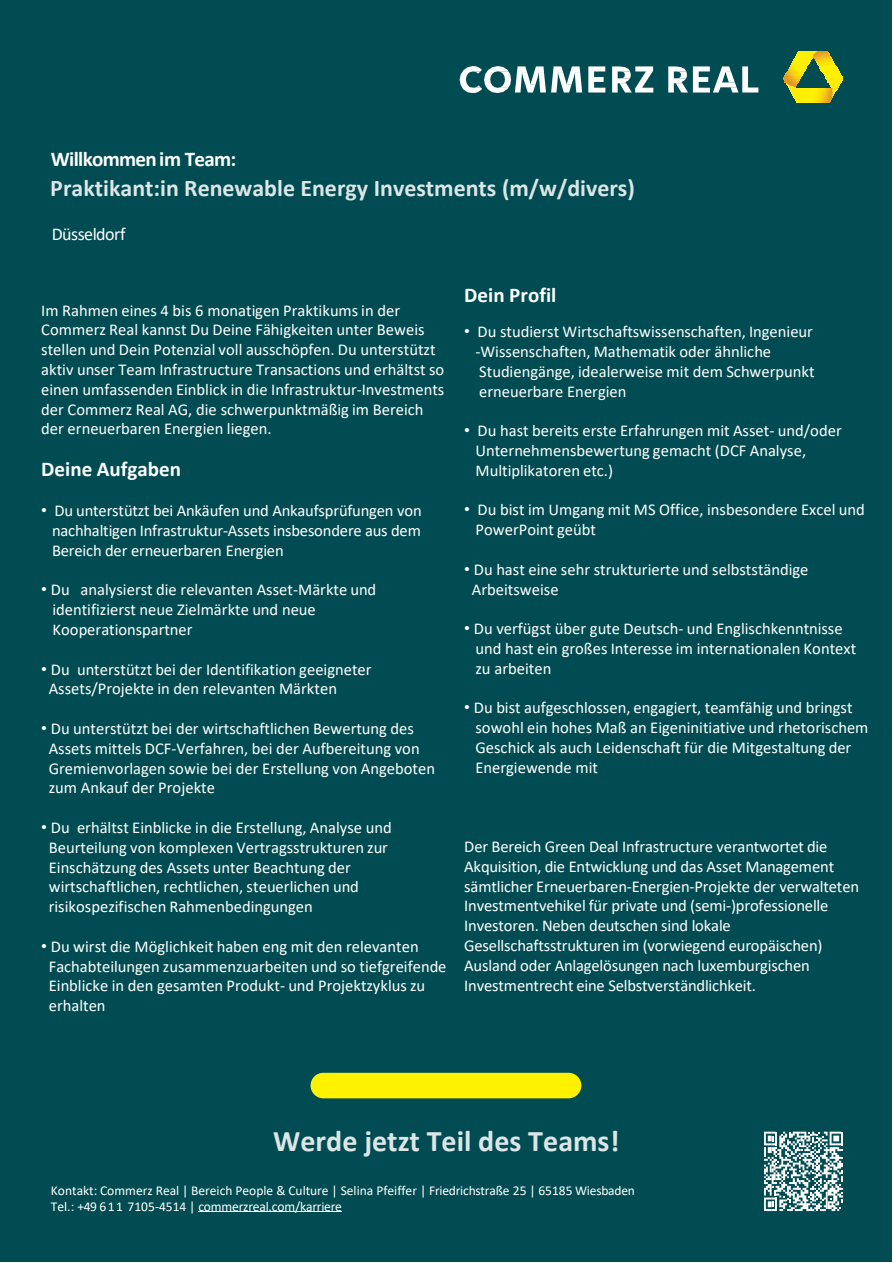
<style>
.page{position:relative;width:893px;height:1263px;background:#fff}
.page>*{position:absolute;margin:0;border:0;box-sizing:border-box;transform-origin:0 0}
.t1{font:700 30px "Calibri";color:#dce6e6}
.t2{font:700 24px "Calibri";color:#dce6e6}
.t3{font:700 21px "Calibri";color:#fff}
.t4{font:700 21px "Calibri";letter-spacing:-.03em;color:#fff}
.t5{font:18px "Calibri";letter-spacing:-.03em;color:#fff}
.t6{font:16.5px/19.8px "Calibri";color:#fff}
.t7{font:13.5px/16.2px "Calibri";letter-spacing:-.005em;color:#fff}
.s1{font-family:"Arial"}
</style>
<div class="page">
<div style="left:0;top:0;width:892px;height:1262px;background:#004c52"></div>
<hr style="left:198px;top:1211px;width:143px;height:1px;background:#fff">
<svg style="left:764px;top:1132px;width:79px;height:80px"></svg>
<svg style="left:668px;top:66px;width:90px;height:27px"></svg>
<svg style="left:612px;top:66px;width:41px;height:27px"></svg>
<svg style="left:588px;top:66px;width:17px;height:27px"></svg>
<svg style="left:460px;top:66px;width:122px;height:27px"></svg>
<svg style="left:784px;top:51px;width:58px;height:37px"></svg>
<img style="left:789px;top:88px;width:49px;height:2px">
<img style="left:790px;top:90px;width:46px;height:3px">
<img style="left:792px;top:93px;width:42px;height:4px">
<img style="left:794px;top:96px;width:38px;height:4px">
<img style="left:796px;top:100px;width:34px;height:3px">
<div style="left:310px;top:1073px;width:271px;height:25px;background:#fff200;border-radius:13px"></div>
<p class="t4" style="left:51px;top:146px;width:187px">Willkommen im Team:</p>
<h2 class="t2" style="left:50px;top:173px;width:586px">Praktikant:in Renewable Energy Investments (m/w/divers)</h2>
<p class="t5" style="left:52px;top:222px;width:75px">Düsseldorf</p>
<p class="t6" style="left:41px;top:300px;width:405px">Im Rahmen eines 4 bis 6 monatigen Praktikums in der Commerz Real kannst Du Deine Fähigkeiten unter Beweis stellen und Dein Potenzial voll ausschöpfen. Du unterstützt aktiv unser Team Infrastructure Transactions und erhältst so einen umfassenden Einblick in die Infrastruktur-Investments der Commerz Real AG, die schwerpunktmäßig im Bereich der erneuerbaren Energien liegen.</p>
<p class="t3" style="left:41px;top:456px;width:141px">Deine Aufgaben</p>
<p class="t6" style="left:41px;top:501px;width:382px"><span class="s1">•</span> Du unterstützt bei Ankäufen und Ankaufsprüfungen von</p>
<p class="t6" style="left:52px;top:520px;width:370px">nachhaltigen Infrastruktur-Assets insbesondere aus dem</p>
<p class="t6" style="left:52px;top:540px;width:233px">Bereich der erneuerbaren Energien</p>
<p class="t6" style="left:41px;top:580px;width:337px"><span class="s1">•</span> Du analysierst die relevanten Asset-Märkte und</p>
<p class="t6" style="left:52px;top:600px;width:265px">identifizierst neue Zielmärkte und neue</p>
<p class="t6" style="left:52px;top:619px;width:142px">Kooperationspartner</p>
<p class="t6" style="left:41px;top:659px;width:332px"><span class="s1">•</span> Du unterstützt bei der Identifikation geeigneter</p>
<p class="t6" style="left:49px;top:679px;width:290px">Assets/Projekte in den relevanten Märkten</p>
<p class="t6" style="left:41px;top:718px;width:374px"><span class="s1">•</span> Du unterstützt bei der wirtschaftlichen Bewertung des</p>
<p class="t6" style="left:49px;top:738px;width:372px">Assets mittels DCF-Verfahren, bei der Aufbereitung von</p>
<p class="t6" style="left:49px;top:758px;width:388px">Gremienvorlagen sowie bei der Erstellung von Angeboten</p>
<p class="t6" style="left:49px;top:778px;width:168px">zum Ankauf der Projekte</p>
<p class="t6" style="left:41px;top:817px;width:352px"><span class="s1">•</span> Du erhältst Einblicke in die Erstellung, Analyse und</p>
<p class="t6" style="left:49px;top:837px;width:341px">Beurteilung von komplexen Vertragsstrukturen zur</p>
<p class="t6" style="left:49px;top:857px;width:304px">Einschätzung des Assets unter Beachtung der</p>
<p class="t6" style="left:49px;top:877px;width:312px">wirtschaftlichen, rechtlichen, steuerlichen und</p>
<p class="t6" style="left:49px;top:897px;width:266px">risikospezifischen Rahmenbedingungen</p>
<p class="t6" style="left:41px;top:936px;width:379px"><span class="s1">•</span> Du wirst die Möglichkeit haben eng mit den relevanten</p>
<p class="t6" style="left:49px;top:956px;width:399px">Fachabteilungen zusammenzuarbeiten und so tiefgreifende</p>
<p class="t6" style="left:49px;top:976px;width:378px">Einblicke in den gesamten Produkt- und Projektzyklus zu</p>
<p class="t6" style="left:49px;top:996px;width:58px">erhalten</p>
<p class="t3" style="left:464px;top:282px;width:94px">Dein Profil</p>
<p class="t6" style="left:464px;top:322px;width:350px"><span class="s1">•</span> Du studierst Wirtschaftswissenschaften, Ingenieur</p>
<p class="t6" style="left:475px;top:341px;width:297px">-Wissenschaften, Mathematik oder ähnliche</p>
<p class="t6" style="left:479px;top:361px;width:337px">Studiengänge, idealerweise mit dem Schwerpunkt</p>
<p class="t6" style="left:479px;top:381px;width:149px">erneuerbare Energien</p>
<p class="t6" style="left:464px;top:421px;width:379px"><span class="s1">•</span> Du hast bereits erste Erfahrungen mit Asset- und/oder</p>
<p class="t6" style="left:475px;top:440px;width:332px">Unternehmensbewertung gemacht (DCF Analyse,</p>
<p class="t6" style="left:475px;top:460px;width:139px">Multiplikatoren etc.)</p>
<p class="t6" style="left:464px;top:500px;width:402px"><span class="s1">•</span> Du bist im Umgang mit MS Office, insbesondere Excel und</p>
<p class="t6" style="left:475px;top:520px;width:122px">PowerPoint geübt</p>
<p class="t6" style="left:464px;top:559px;width:345px"><span class="s1">•</span> Du hast eine sehr strukturierte und selbstständige</p>
<p class="t6" style="left:472px;top:579px;width:88px">Arbeitsweise</p>
<p class="t6" style="left:464px;top:619px;width:380px"><span class="s1">•</span> Du verfügst über gute Deutsch- und Englischkenntnisse</p>
<p class="t6" style="left:475px;top:638px;width:382px">und hast ein großes Interesse im internationalen Kontext</p>
<p class="t6" style="left:475px;top:658px;width:77px">zu arbeiten</p>
<p class="t6" style="left:464px;top:698px;width:390px"><span class="s1">•</span> Du bist aufgeschlossen, engagiert, teamfähig und bringst</p>
<p class="t6" style="left:475px;top:718px;width:394px">sowohl ein hohes Maß an Eigeninitiative und rhetorischem</p>
<p class="t6" style="left:475px;top:737px;width:377px">Geschick als auch Leidenschaft für die Mitgestaltung der</p>
<p class="t6" style="left:475px;top:757px;width:124px">Energiewende mit</p>
<p class="t6" style="left:464px;top:836px;width:396px">Der Bereich Green Deal Infrastructure verantwortet die Akquisition, die Entwicklung und das Asset Management sämtlicher Erneuerbaren-Energien-Projekte der verwalteten Investmentvehikel für private und (semi-)professionelle Investoren. Neben deutschen sind lokale Gesellschaftsstrukturen im (vorwiegend europäischen)<br>Ausland oder Anlagelösungen nach luxemburgischen Investmentrecht eine Selbstverständlichkeit.</p>
<p class="t1" style="left:273px;top:1123px;width:348px">Werde jetzt Teil des Teams!</p>
<p class="t7" style="left:51px;top:1182px;width:585px">Kontakt: Commerz Real | Bereich People &amp; Culture | Selina Pfeiffer | Friedrichstraße 25 | 65185 Wiesbaden<br>Tel.: +49 6 1 1 7105-4514 | commerzreal.com/karriere</p>
</div>
